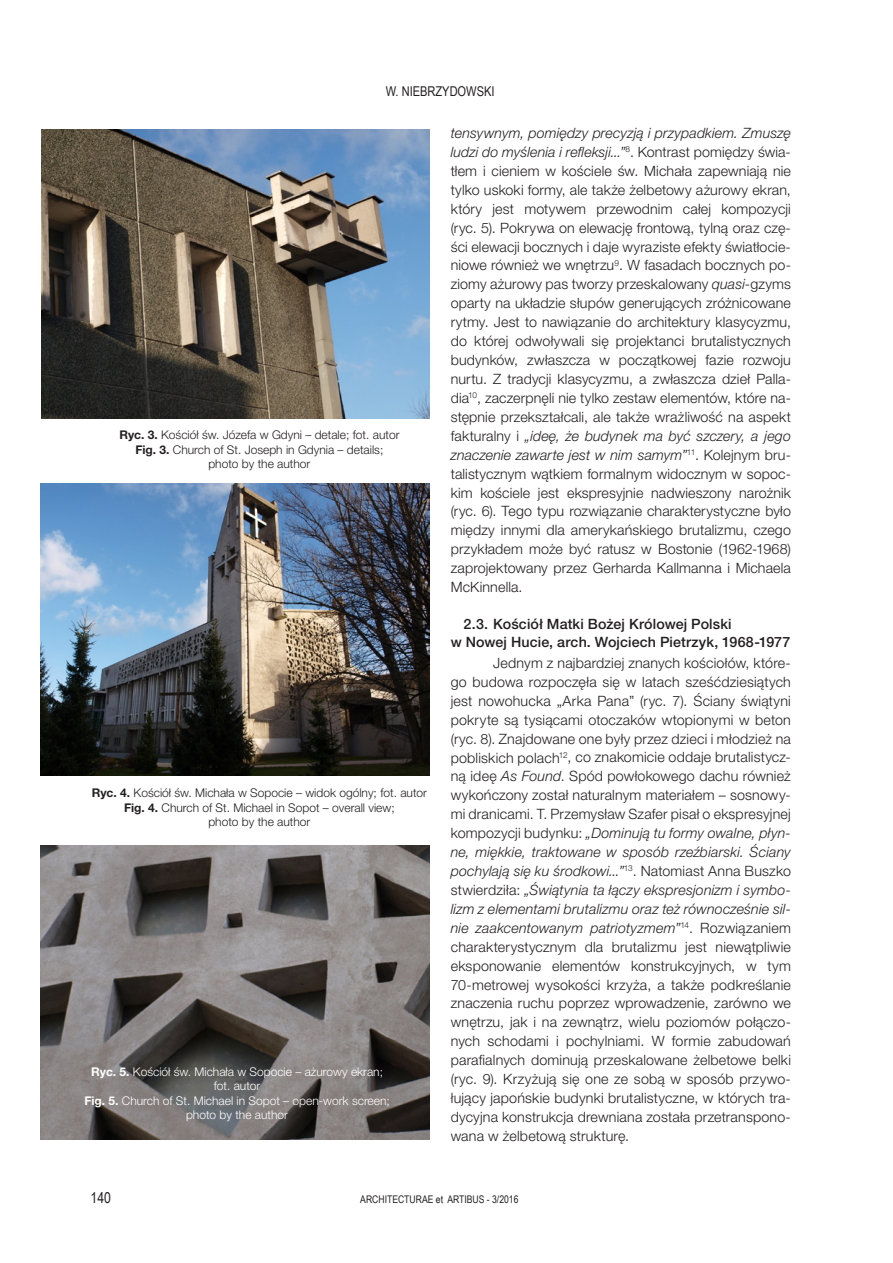
<style>
.page{position:relative;width:893px;height:1263px;background:#fff}
.page>*{position:absolute;margin:0;border:0;box-sizing:border-box;transform-origin:0 0}
.t1{font:15px "Arial Narrow";color:#231f20}
.t2{font:300 14.25px/18.9px "Helvetica Neue LT Pro";letter-spacing:.01em;color:#231f20;text-align:justify}
.t3{font:500 14.25px/18.9px "Helvetica Neue LT Pro";letter-spacing:.01em;color:#231f20}
.t4{font:13.5px "Arial Narrow";color:#231f20}
.t5{font:300 12px/14.4px "Helvetica Neue LT Pro";color:#231f20;text-align:center}
.t6{font:300 12px/14.4px "Helvetica Neue LT Pro";color:#fff;text-align:center}
.t7{font:10.5px "Arial Narrow";color:#231f20}
.s1{font-weight:700}
.s2{font-style:italic}
</style>
<div class="page">
<img style="left:41px;top:130px;width:388px;height:289px">
<img style="left:40px;top:484px;width:389px;height:291px">
<img style="left:40px;top:845px;width:389px;height:295px">
<p class="t4" style="left:386px;top:81px;width:110px">W. NIEBRZYDOWSKI</p>
<p class="t5" style="left:119px;top:427px;width:282px"><span class="s1">Ryc. 3.</span> Kościół św. Józefa w Gdyni – detale; fot. autor<br><span class="s1">Fig. 3.</span> Church of St. Joseph in Gdynia – details; photo by the author</p>
<p class="t5" style="left:92px;top:786px;width:337px"><span class="s1">Ryc. 4.</span> Kościół św. Michała w Sopocie – widok ogólny; fot. autor<br><span class="s1">Fig. 4.</span> Church of St. Michael in Sopot – overall view;<br>photo by the author</p>
<p class="t6" style="left:84px;top:1064px;width:307px"><span class="s1">Ryc. 5.</span> Kościół św. Michała w Sopocie – ażurowy ekran; fot. autor<br><span class="s1">Fig. 5.</span> Church of St. Michael in Sopot – open-work screen; photo by the author</p>
<p class="t2" style="left:451px;top:123px;width:342px"><span class="s2">tensywnym, pomiędzy precyzją i przypadkiem. Zmuszę ludzi do myślenia i refleksji...”</span><sup>8</sup>. Kontrast pomiędzy świa&shy;tłem i cieniem w kościele św. Michała zapewniają nie tylko uskoki formy, ale także żelbetowy ażurowy ekran, który jest motywem przewodnim całej kompozycji (ryc. 5). Pokrywa on elewację frontową, tylną oraz czę&shy;ści elewacji bocznych i daje wyraziste efekty światłocie&shy;niowe również we wnętrzu<sup>9</sup>. W fasadach bocznych po&shy;ziomy ażurowy pas tworzy przeskalowany <span class="s2">quasi</span>-gzyms oparty na układzie słupów generujących zróżnicowane rytmy. Jest to nawiązanie do architektury klasycyzmu, do której odwoływali się projektanci brutalistycznych budynków, zwłaszcza w początkowej fazie rozwoju nurtu. Z tradycji klasycyzmu, a zwłaszcza dzieł Palla&shy;dia<sup>10</sup>, zaczerpnęli nie tylko zestaw elementów, które na&shy;stępnie przekształcali, ale także wrażliwość na aspekt fakturalny i <span class="s2">„ideę, że budynek ma być szczery, a jego znaczenie zawarte jest w nim samym”</span><sup>11</sup>. Kolejnym bru&shy;talistycznym wątkiem formalnym widocznym w sopoc&shy;kim kościele jest ekspresyjnie nadwieszony narożnik (ryc. 6). Tego typu rozwiązanie charakterystyczne było między innymi dla amerykańskiego brutalizmu, czego przykładem może być ratusz w Bostonie (1962-1968) zaprojektowany przez Gerharda Kallmanna i Michaela McKinnella.</p>
<p class="t3" style="left:451px;top:614px;width:341px;text-indent:13px">2.3. Kościół Matki Bożej Królowej Polski<br>w Nowej Hucie, arch. Wojciech Pietrzyk, 1968-1977</p>
<p class="t2" style="left:451px;top:653px;width:342px;text-indent:43px">Jednym z najbardziej znanych kościołów, które&shy;go budowa rozpoczęła się w latach sześćdziesiątych jest nowohucka „Arka Pana” (ryc. 7). Ściany świątyni pokryte są tysiącami otoczaków wtopionymi w beton (ryc. 8). Znajdowane one były przez dzieci i młodzież na pobliskich polach<sup>12</sup>, co znakomicie oddaje brutalistycz&shy;ną ideę <span class="s2">As Found</span>. Spód powłokowego dachu również wykończony został naturalnym materiałem – sosnowy&shy;mi dranicami. T. Przemysław Szafer pisał o ekspresyjnej kompozycji budynku: <span class="s2">„Dominują tu formy owalne, płyn&shy;ne, miękkie, traktowane w sposób rzeźbiarski. Ściany pochylają się ku środkowi...”</span><sup>13</sup>. Natomiast Anna Buszko stwierdziła: <span class="s2">„Świątynia ta łączy ekspresjonizm i symbo&shy;lizm z elementami brutalizmu oraz też równocześnie sil&shy;nie zaakcentowanym patriotyzmem”</span><sup>14</sup>. Rozwiązaniem charakterystycznym dla brutalizmu jest niewątpliwie eksponowanie elementów konstrukcyjnych, w tym 70-metrowej wysokości krzyża, a także podkreślanie znaczenia ruchu poprzez wprowadzenie, zarówno we wnętrzu, jak i na zewnątrz, wielu poziomów połączo&shy;nych schodami i pochylniami. W formie zabudowań parafialnych dominują przeskalowane żelbetowe belki (ryc. 9). Krzyżują się one ze sobą w sposób przywo&shy;łujący japońskie budynki brutalistyczne, w których tra&shy;dycyjna konstrukcja drewniana została przetranspono&shy;wana w żelbetową strukturę.</p>
<p class="t1" style="left:91px;top:1187px;width:22px">140</p>
<p class="t7" style="left:360px;top:1192px;width:160px">ARCHITECTURAE et ARTIBUS - 3/2016</p>
</div>
